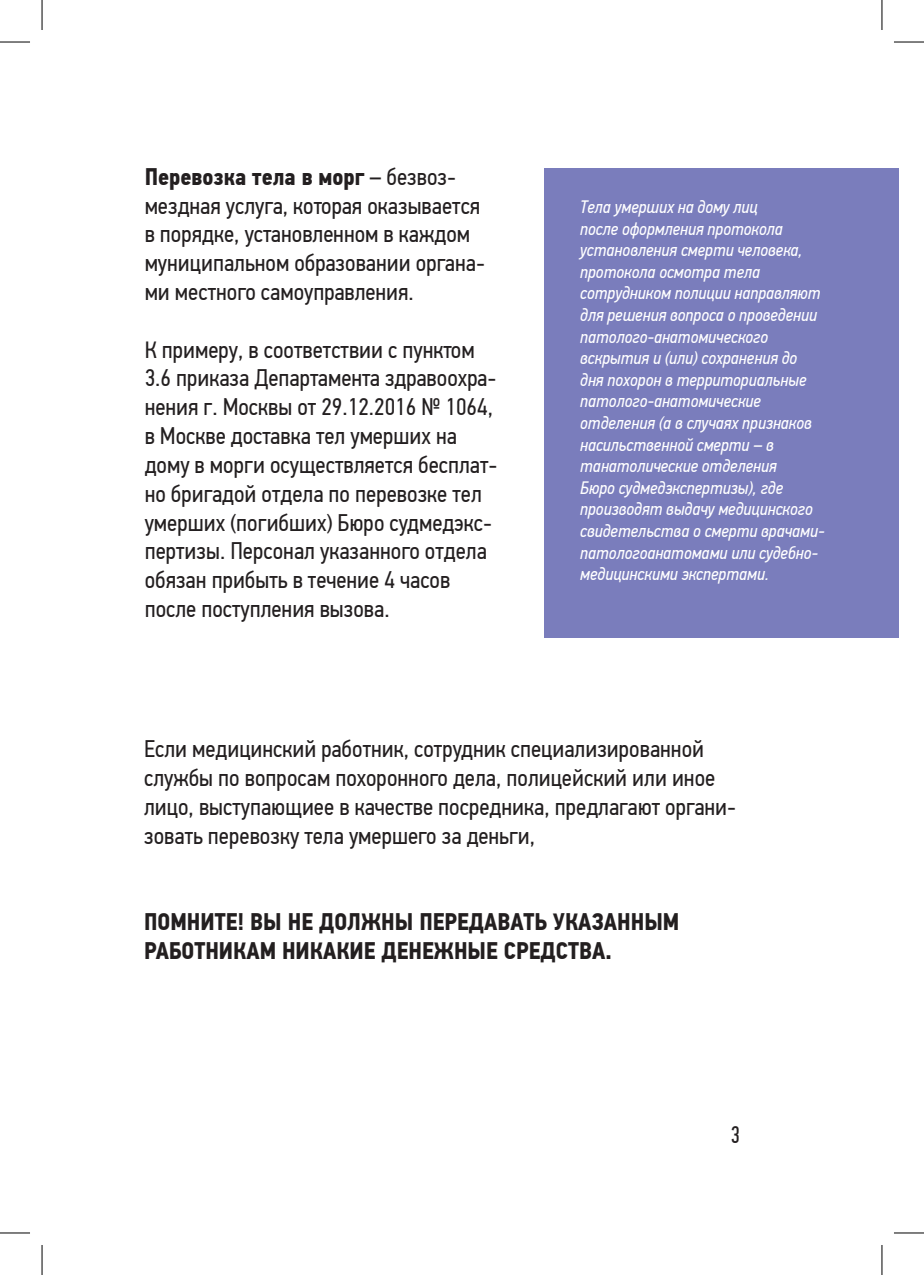
<style>
.page{position:relative;width:924px;height:1275px;background:#fff}
.page>*{position:absolute;margin:0;border:0;box-sizing:border-box;transform-origin:0 0}
.t1{font:24px/28.8px "PF Din Text Cond Pro";color:#231f20}
.t2{font:700 24px/28.8px "PF Din Text Cond Pro";color:#231f20}
.t3{font:24px "PF Din Text Comp Pro";color:#231f20}
.t4{font:italic 18px/21.6px "PF Din Text Cond Pro";color:#fff}
.s1{font-weight:700}
</style>
<div class="page">
<div style="left:544px;top:168px;width:354px;height:469px;background:#7a7dbc"></div>
<hr style="left:0;top:42px;width:30px;height:1px;background:#000">
<hr style="left:893px;top:42px;width:30px;height:1px;background:#000">
<hr style="left:0;top:1232px;width:30px;height:1px;background:#000">
<hr style="left:893px;top:1232px;width:30px;height:1px;background:#000">
<hr style="left:42px;top:0;width:1px;height:30px;background:#000">
<hr style="left:42px;top:1245px;width:1px;height:30px;background:#000">
<hr style="left:881px;top:0;width:1px;height:30px;background:#000">
<hr style="left:881px;top:1245px;width:1px;height:30px;background:#000">
<p class="t1" style="left:145px;top:162px;width:342px"><span class="s1">Перевозка тела в морг</span> – безвоз&shy;мездная услуга, которая оказывается в порядке, установленном в каждом муниципальном образовании органа&shy;ми местного самоуправления.</p>
<p class="t1" style="left:145px;top:335px;width:354px">К примеру, в соответствии с пунктом 3.6 приказа Департамента здравоохра&shy;нения г. Москвы от 29.12.2016 № 1064, в Москве доставка тел умерших на дому в морги осуществляется бесплат&shy;но бригадой отдела по перевозке тел умерших (погибших) Бюро судмедэкс&shy;пертизы. Персонал указанного отдела обязан прибыть в течение 4 часов после поступления вызова.</p>
<p class="t4" style="left:580px;top:196px;width:246px">Тела умерших на дому лиц<br>после оформления протокола установления смерти человека, протокола осмотра тела сотрудником полиции направляют для решения вопроса о проведении патолого-анатомического вскрытия и (или) сохранения до дня похорон в территориальные патолого-анатомические отделения (а в случаях признаков насильственной смерти – в танатолические отделения<br>Бюро судмедэкспертизы), где производят выдачу медицинского свидетельства о смерти врачами&shy;патологоанатомами или судебно&shy;медицинскими экспертами.</p>
<p class="t1" style="left:144px;top:735px;width:593px">Если медицинский работник, сотрудник специализированной службы по вопросам похоронного дела, полицейский или иное лицо, выступающиее в качестве посредника, предлагают органи&shy;зовать перевозку тела умершего за деньги,</p>
<p class="t2" style="left:144px;top:908px;width:536px">ПОМНИТЕ! ВЫ НЕ ДОЛЖНЫ ПЕРЕДАВАТЬ УКАЗАННЫМ<br>РАБОТНИКАМ НИКАКИЕ ДЕНЕЖНЫЕ СРЕДСТВА.</p>
<p class="t3" style="left:730px;top:1121px;width:11px">3</p>
</div>
